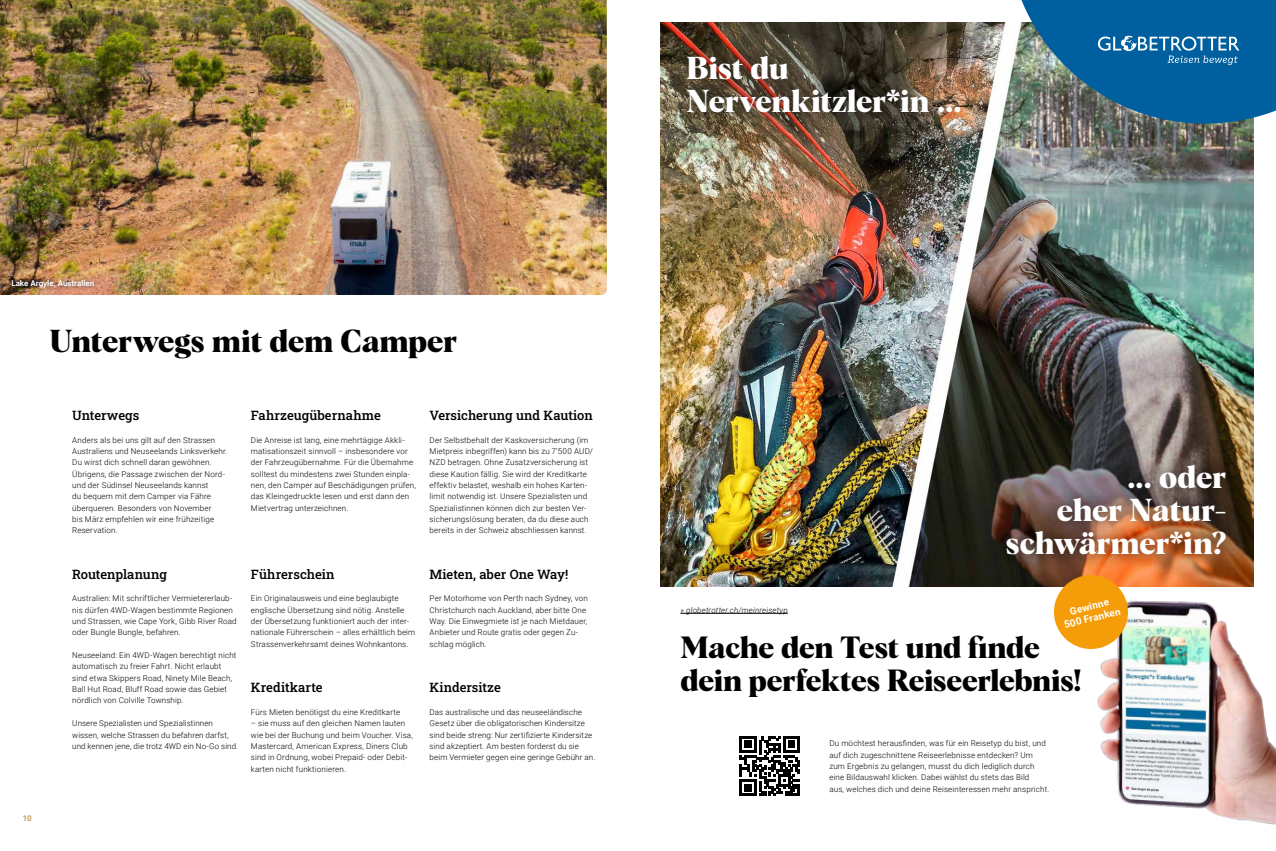
<style>
.page{position:relative;width:1276px;height:851px;background:#fff}
.page>*{position:absolute;margin:0;border:0;box-sizing:border-box;transform-origin:0 0}
.t1{font:700 31px/33px "Albra";letter-spacing:-.005em;color:#fff}
.t2{font:700 31px "Albra";color:#000}
.t3{font:700 30px/33px "Albra";letter-spacing:-.005em;color:#000}
.t4{font:13px "Roboto Slab";color:#000}
.t5{font:700 10px/12px "Roboto";color:#fff;text-align:center}
.t6{font:300 8px/11.3px "Roboto";letter-spacing:.02em;color:#000}
.t7{font:italic 300 8px "Roboto";letter-spacing:.025em;color:#000}
.t8{font:700 8px "Roboto";color:#fff}
.t9{font:700 8px "Roboto";color:#c09a5d}
</style>
<div class="page">
<img style="left:661px;top:23px;width:592px;height:563px">
<img style="left:966px;top:550px;width:310px;height:275px">
<div style="left:667px;top:35px;width:313px;height:99px;background:#000;opacity:.8"></div>
<div style="left:991px;top:450px;width:249px;height:119px;background:#000;opacity:.8"></div>
<hr style="left:680px;top:613px;width:108px;height:1px;background:#000">
<svg style="left:740px;top:736px;width:60px;height:59px"></svg>
<svg style="left:1007px;top:0;width:269px;height:124px;background:#296f9b"></svg>
<div style="left:1054px;top:575px;width:74px;height:74px;background:#f59d08;border-radius:50%"></div>
<img style="left:0;top:0;width:607px;height:295px">
<div style="left:7px;top:275px;width:92px;height:17px;background:#00132d;opacity:.5"></div>
<p class="t8" style="left:11px;top:278px;width:85px">Lake Argyle, Australien</p>
<h1 class="t2" style="left:50px;top:318px;width:409px">Unterwegs mit dem Camper</h1>
<p class="t9" style="left:23px;top:812px;width:11px">10</p>
<h3 class="t4" style="left:72px;top:406px;width:69px">Unterwegs</h3>
<p class="t6" style="left:72px;top:433px;width:155px">Anders als bei uns gilt auf den Strassen Australiens und Neuseelands Linksverkehr.<br>Du wirst dich schnell daran gewöhnen.<br>Übrigens, die Passage zwischen der Nord&shy;und der Südinsel Neuseelands kannst<br>du bequem mit dem Camper via Fähre überqueren. Besonders von November<br>bis März empfehlen wir eine frühzeitige Reservation.</p>
<h3 class="t4" style="left:72px;top:565px;width:96px">Routenplanung</h3>
<p class="t6" style="left:72px;top:592px;width:166px">Australien: Mit schriftlicher Vermietererlaub&shy;nis dürfen 4WD-Wagen bestimmte Regionen und Strassen, wie Cape York, Gibb River Road oder Bungle Bungle, befahren.</p>
<p class="t6" style="left:72px;top:649px;width:166px">Neuseeland: Ein 4WD-Wagen berechtigt nicht automatisch zu freier Fahrt. Nicht erlaubt sind etwa Skippers Road, Ninety Mile Beach, Ball Hut Road, Bluff Road sowie das Gebiet nördlich von Colville Township.</p>
<p class="t6" style="left:72px;top:717px;width:167px">Unsere Spezialisten und Spezialistinnen wissen, welche Strassen du befahren darfst, und kennen jene, die trotz 4WD ein No-Go sind.</p>
<h3 class="t4" style="left:251px;top:406px;width:131px">Fahrzeugübernahme</h3>
<p class="t6" style="left:251px;top:433px;width:167px">Die Anreise ist lang, eine mehrtägige Akkli&shy;matisationszeit sinnvoll – insbesondere vor der Fahrzeugübernahme. Für die Übernahme solltest du mindestens zwei Stunden einpla&shy;nen, den Camper auf Beschädigungen prüfen, das Kleingedruckte lesen und erst dann den Mietvertrag unterzeichnen.</p>
<h3 class="t4" style="left:251px;top:565px;width:85px">Führerschein</h3>
<p class="t6" style="left:251px;top:592px;width:166px">Ein Originalausweis und eine beglaubigte englische Übersetzung sind nötig. Anstelle der Übersetzung funktioniert auch der inter&shy;nationale Führerschein – alles erhältlich beim Strassenverkehrsamt deines Wohnkantons.</p>
<h3 class="t4" style="left:251px;top:678px;width:73px">Kreditkarte</h3>
<p class="t6" style="left:251px;top:706px;width:151px">Fürs Mieten benötigst du eine Kreditkarte</p>
<p class="t6" style="left:251px;top:717px;width:164px">– sie muss auf den gleichen Namen lauten wie bei der Buchung und beim Voucher. Visa, Mastercard, American Express, Diners Club sind in Ordnung, wobei Prepaid- oder Debit&shy;karten nicht funktionieren.</p>
<h3 class="t4" style="left:429px;top:406px;width:165px">Versicherung und Kaution</h3>
<p class="t6" style="left:429px;top:433px;width:165px">Der Selbstbehalt der Kaskoversicherung (im Mietpreis inbegriffen) kann bis zu 7’500 AUD/ NZD betragen. Ohne Zusatzversicherung ist diese Kaution fällig. Sie wird der Kreditkarte effektiv belastet, weshalb ein hohes Karten&shy;limit notwendig ist. Unsere Spezialisten und Spezialistinnen können dich zur besten Ver&shy;sicherungslösung beraten, da du diese auch bereits in der Schweiz abschliessen kannst.</p>
<h3 class="t4" style="left:429px;top:565px;width:140px">Mieten, aber One Way!</h3>
<p class="t6" style="left:429px;top:592px;width:160px">Per Motorhome von Perth nach Sydney, von Christchurch nach Auckland, aber bitte One Way. Die Einwegmiete ist je nach Mietdauer, Anbieter und Route gratis oder gegen Zu&shy;schlag möglich.</p>
<h3 class="t4" style="left:429px;top:678px;width:73px">Kindersitze</h3>
<p class="t6" style="left:429px;top:706px;width:166px">Das australische und das neuseeländische Gesetz über die obligatorischen Kindersitze sind beide streng: Nur zertifizierte Kindersitze sind akzeptiert. Am besten forderst du sie beim Vermieter gegen eine geringe Gebühr an.</p>
<h1 class="t1" style="left:686px;top:50px;width:277px">Bist du<br>Nervenkitzler*in ...</h1>
<h1 class="t1" style="left:1006px;top:458px;width:222px;text-align:right">... oder<br>eher Natur&shy;schwärmer*in?</h1>
<p class="t7" style="left:680px;top:604px;width:109px">» globetrotter.ch/meinreisetyp</p>
<p class="t5" style="left:1060px;top:607px;width:59px;rotate:-14deg">Gewinne<br>500 Franken</p>
<h2 class="t3" style="left:680px;top:629px;width:403px">Mache den Test und finde dein perfektes Reiseerlebnis!</h2>
<p class="t6" style="left:829px;top:737px;width:221px">Du möchtest herausfinden, was für ein Reisetyp du bist, und auf dich zugeschnittene Reiseerlebnisse entdecken? Um zum Ergebnis zu gelangen, musst du dich lediglich durch eine Bildauswahl klicken. Dabei wählst du stets das Bild<br>aus, welches dich und deine Reiseinteressen mehr anspricht.</p>
</div>
